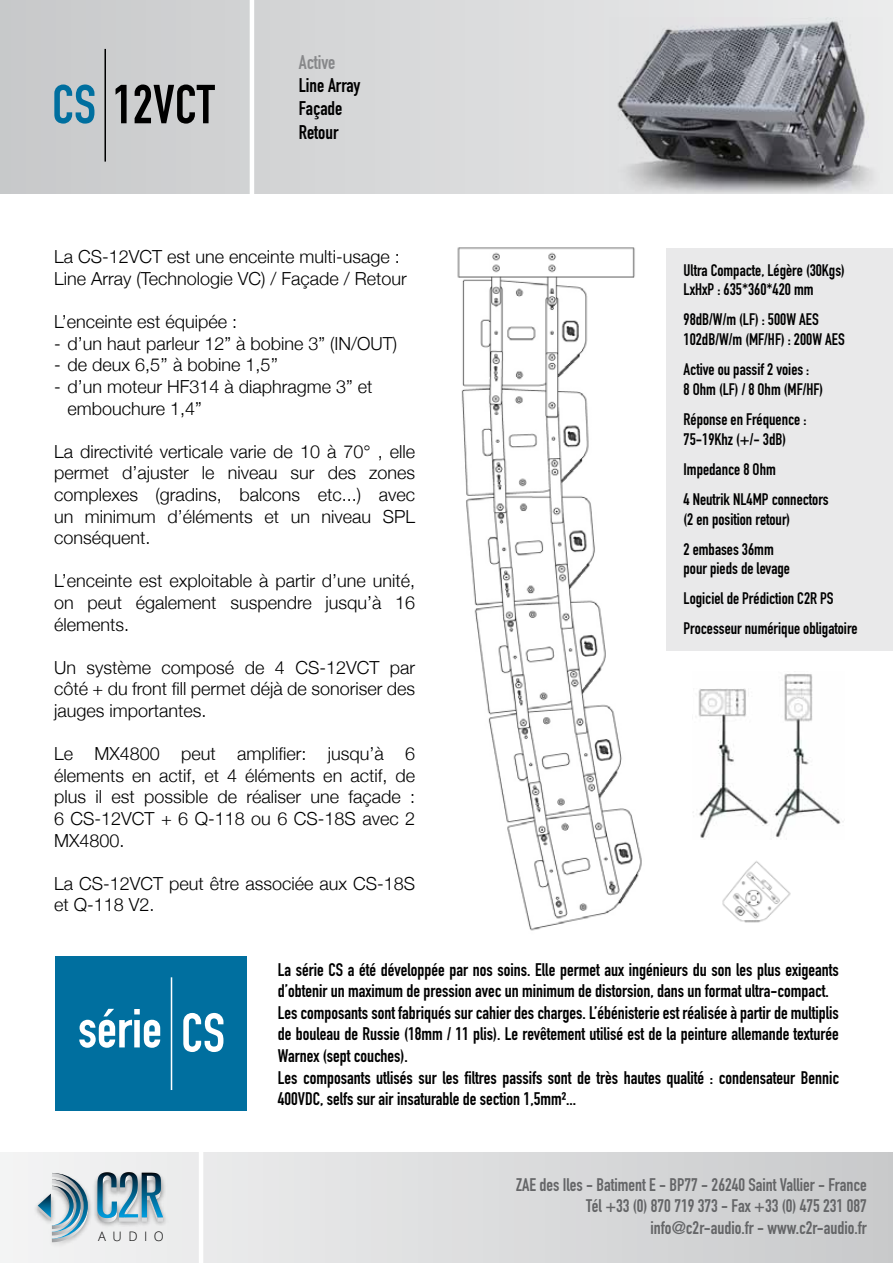
<style>
.page{position:relative;width:893px;height:1263px;background:#fff}
.page>*{position:absolute;margin:0;border:0;box-sizing:border-box;transform-origin:0 0}
.t1{font:54px "DIN Engschrift";color:#fff}
.t2{font:54px "DIN Engschrift";color:#000}
.t3{font:19.5px/23.4px "DIN Engschrift";color:#000}
.t4{font:19.5px "DIN Engschrift";color:#87888a}
.t5{font:300 18px/21.6px "Helvetica Neue";color:#000;text-align:justify}
.t6{font:18px/21.6px "DIN Engschrift";color:#000}
.t7{font:18px/21.6px "DIN Engschrift";color:#646567;text-align:right}
.t8{font:16.5px/19.8px "DIN Engschrift";color:#000}
.t9{font:300 13.05px "Open Sans";letter-spacing:.5em;color:#000}
.s1{color:#006f9f}
</style>
<div class="page">
<img style="left:457px;top:247px;width:185px;height:684px">
<div style="left:666px;top:248px;width:227px;height:403px;background:#e9e9ea"></div>
<div style="left:0;top:1152px;width:893px;height:111px;background:linear-gradient(to right,#f4f4f5,#c8cacb)"></div>
<div style="left:0;top:0;width:893px;height:193px;background:linear-gradient(to right,#c8c9ca,#ececed)"></div>
<div style="left:55px;top:956px;width:192px;height:155px;background:#006f9f"></div>
<hr style="left:171px;top:977px;width:1px;height:113px;background:#fff">
<div style="left:12px;top:1152px;width:38px;height:107px;background:#f3f3f3"></div>
<img style="left:50px;top:1152px;width:22px;height:107px">
<img style="left:185px;top:1152px;width:11px;height:107px">
<div style="left:72px;top:1152px;width:113px;height:107px;background:#ededee"></div>
<svg style="left:38px;top:1173px;width:50px;height:69px"></svg>
<svg style="left:97px;top:1172px;width:66px;height:50px;background:#7ea2b3"></svg>
<img style="left:610px;top:18px;width:272px;height:175px">
<hr style="left:104px;top:49px;width:2px;height:113px;background:#000">
<hr style="left:250px;top:0;width:4px;height:207px;background:#fff">
<hr style="left:199px;top:1116px;width:4px;height:147px;background:#fff">
<img style="left:693px;top:674px;width:151px;height:164px">
<img style="left:722px;top:861px;width:69px;height:62px">
<h1 class="t2" style="left:52px;top:73px;width:164px"><span class="s1">CS</span> 12VCT</h1>
<p class="t4" style="left:299px;top:50px;width:38px">Active</p>
<p class="t3" style="left:299px;top:74px;width:63px">Line Array<br>Façade<br>Retour</p>
<p class="t5" style="left:54px;top:245px;width:354px">La CS-12VCT est une enceinte multi-usage :<br>Line Array (Technologie VC) / Façade / Retour</p>
<p class="t5" style="left:54px;top:310px;width:185px">L’enceinte est équipée :</p>
<p class="t5" style="left:54px;top:331px;width:345px">- d’un haut parleur 12” à bobine 3” (IN/OUT)</p>
<p class="t5" style="left:54px;top:353px;width:226px">- de deux 6,5’’ à bobine 1,5’’</p>
<p class="t5" style="left:68px;top:375px;width:307px;text-indent:-14px">- d’un moteur HF314 à diaphragme 3” et embouchure 1,4”</p>
<p class="t5" style="left:54px;top:439px;width:363px">La directivité verticale varie de 10 à 70° , elle permet d’ajuster le niveau sur des zones complexes (gradins, balcons etc...) avec un minimum d’éléments et un niveau SPL conséquent.</p>
<p class="t5" style="left:54px;top:569px;width:363px">L’enceinte est exploitable à partir d’une unité, on peut également suspendre jusqu’à 16 élements.</p>
<p class="t5" style="left:54px;top:655px;width:363px">Un système composé de 4 CS-12VCT par côté + du front fill permet déjà de sonoriser des jauges importantes.</p>
<p class="t5" style="left:54px;top:742px;width:363px">Le MX4800 peut amplifier: jusqu’à 6 élements en actif, et 4 éléments en actif, de plus il est possible de réaliser une façade :<br>6 CS-12VCT + 6 Q-118 ou 6 CS-18S avec 2<br>MX4800.</p>
<p class="t5" style="left:54px;top:871px;width:363px">La CS-12VCT peut être associée aux CS-18S et Q-118 V2.</p>
<p class="t8" style="left:684px;top:260px;width:163px">Ultra Compacte, Légère (30Kgs)<br>LxHxP : 635*360*420 mm</p>
<p class="t8" style="left:684px;top:310px;width:163px">98dB/W/m (LF) : 500W AES<br>102dB/W/m (MF/HF) : 200W AES</p>
<p class="t8" style="left:684px;top:360px;width:141px">Active ou passif 2 voies :<br>8 Ohm (LF) / 8 Ohm (MF/HF)</p>
<p class="t8" style="left:684px;top:409px;width:124px">Réponse en Fréquence :<br>75-19Khz (+/- 3dB)</p>
<p class="t8" style="left:684px;top:459px;width:94px">Impedance 8 Ohm</p>
<p class="t8" style="left:684px;top:489px;width:147px">4 Neutrik NL4MP connectors (2 en position retour)</p>
<p class="t8" style="left:684px;top:539px;width:108px">2 embases 36mm pour pieds de levage</p>
<p class="t8" style="left:684px;top:589px;width:152px">Logiciel de Prédiction C2R PS</p>
<p class="t8" style="left:684px;top:619px;width:176px">Processeur numérique obligatoire</p>
<h1 class="t1" style="left:78px;top:997px;width:148px">série CS</h1>
<p class="t9" style="left:98px;top:1227px;width:67px">AUDIO</p>
<p class="t6" style="left:278px;top:958px;width:563px">La série CS a été développée par nos soins. Elle permet aux ingénieurs du son les plus exigeants d’obtenir un maximum de pression avec un minimum de distorsion, dans un format ultra-compact.<br>Les composants sont fabriqués sur cahier des charges. L’ébénisterie est réalisée à partir de multiplis de bouleau de Russie (18mm / 11 plis). Le revêtement utilisé est de la peinture allemande texturée Warnex (sept couches).<br>Les composants utlisés sur les filtres passifs sont de très hautes qualité : condensateur Bennic 400VDC, selfs sur air insaturable de section 1,5mm²...</p>
<p class="t7" style="left:516px;top:1174px;width:352px">ZAE des Iles - Batiment E - BP77 - 26240 Saint Vallier - France<br>Tél +33 (0) 870 719 373 - Fax +33 (0) 475 231 087 info@c2r-audio.fr - www.c2r-audio.fr</p>
</div>
